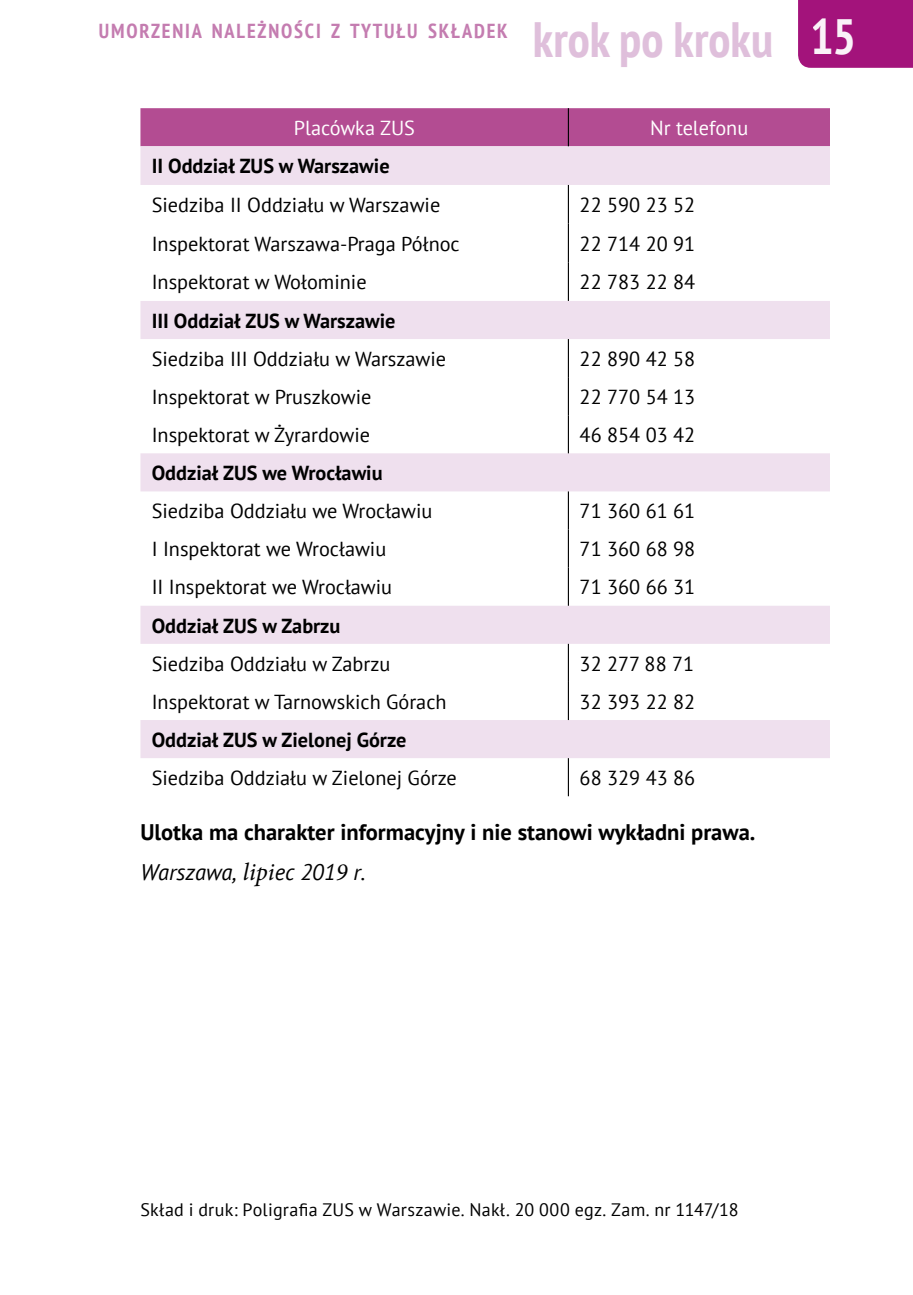
<style>
.page{position:relative;width:913px;height:1295px;background:#fff}
.page>*{position:absolute;margin:0;border:0;box-sizing:border-box;transform-origin:0 0}
.t1{font:700 condensed 49.5px "PT Sans";color:#dfbfdb}
.t2{font:700 condensed 49.5px "PT Sans";color:#fff}
.t3{font:700 22.5px/40.1px "PT Sans";color:#000}
.t4{font:20.25px "PT Sans";color:#000}
.t5{font:700 20.25px "PT Sans";color:#000}
.t6{font:700 condensed 20.25px "PT Sans";letter-spacing:.09em;color:#c47cb0}
.t7{font:20.25px "PT Sans";color:#fff}
.t8{font:18px "PT Sans";letter-spacing:.01em;color:#000}
.s1{font-weight:400;font-style:italic}
.s2{font-family:"Minion Pro";font-weight:400;font-style:italic;font-size:24.75px}
</style>
<div class="page">
<div style="left:798px;top:0;width:114px;height:68px;background:#a3137b"></div>
<div style="left:140px;top:108px;width:689px;height:38px;background:#b34c92"></div>
<svg style="left:140px;top:146px;width:689px;height:612px"></svg>
<hr style="left:567px;top:108px;width:1px;height:38px;background:#000">
<hr style="left:567px;top:185px;width:1px;height:39px;background:#000">
<hr style="left:567px;top:224px;width:1px;height:38px;background:#000">
<hr style="left:567px;top:262px;width:1px;height:39px;background:#000">
<hr style="left:567px;top:339px;width:1px;height:38px;background:#000">
<hr style="left:567px;top:377px;width:1px;height:38px;background:#000">
<hr style="left:567px;top:415px;width:1px;height:38px;background:#000">
<hr style="left:567px;top:491px;width:1px;height:38px;background:#000">
<hr style="left:567px;top:529px;width:1px;height:39px;background:#000">
<hr style="left:567px;top:568px;width:1px;height:38px;background:#000">
<hr style="left:567px;top:644px;width:1px;height:38px;background:#000">
<hr style="left:567px;top:682px;width:1px;height:38px;background:#000">
<hr style="left:567px;top:758px;width:1px;height:38px;background:#000">
<p class="t6" style="left:99px;top:18px;width:410px">UMORZENIA NALEŻNOŚCI Z TYTUŁU SKŁADEK</p>
<h1 class="t1" style="left:532px;top:7px;width:241px">krok po kroku</h1>
<p class="t7" style="left:293px;top:115px;width:123px">Placówka ZUS</p>
<p class="t7" style="left:649px;top:115px;width:100px">Nr telefonu</p>
<p class="t5" style="left:152px;top:153px;width:239px">II Oddział ZUS w Warszawie</p>
<p class="t4" style="left:152px;top:192px;width:290px">Siedziba II Oddziału w Warszawie</p>
<p class="t4" style="left:579px;top:192px;width:117px">22 590 23 52</p>
<p class="t4" style="left:152px;top:231px;width:309px">Inspektorat Warszawa-Praga Północ</p>
<p class="t4" style="left:579px;top:231px;width:117px">22 714 20 91</p>
<p class="t4" style="left:152px;top:269px;width:216px">Inspektorat w Wołominie</p>
<p class="t4" style="left:579px;top:269px;width:117px">22 783 22 84</p>
<p class="t5" style="left:152px;top:307px;width:245px">III Oddział ZUS w Warszawie</p>
<p class="t4" style="left:152px;top:346px;width:296px">Siedziba III Oddziału w Warszawie</p>
<p class="t4" style="left:579px;top:346px;width:117px">22 890 42 58</p>
<p class="t4" style="left:152px;top:384px;width:221px">Inspektorat w Pruszkowie</p>
<p class="t4" style="left:579px;top:384px;width:117px">22 770 54 13</p>
<p class="t4" style="left:152px;top:422px;width:220px">Inspektorat w Żyrardowie</p>
<p class="t4" style="left:579px;top:422px;width:117px">46 854 03 42</p>
<p class="t5" style="left:152px;top:460px;width:232px">Oddział ZUS we Wrocławiu</p>
<p class="t4" style="left:152px;top:498px;width:282px">Siedziba Oddziału we Wrocławiu</p>
<p class="t4" style="left:579px;top:498px;width:117px">71 360 61 61</p>
<p class="t4" style="left:152px;top:536px;width:236px">I Inspektorat we Wrocławiu</p>
<p class="t4" style="left:579px;top:536px;width:117px">71 360 68 98</p>
<p class="t4" style="left:152px;top:574px;width:242px">II Inspektorat we Wrocławiu</p>
<p class="t4" style="left:579px;top:574px;width:117px">71 360 66 31</p>
<p class="t5" style="left:152px;top:612px;width:190px">Oddział ZUS w Zabrzu</p>
<p class="t4" style="left:152px;top:650px;width:240px">Siedziba Oddziału w Zabrzu</p>
<p class="t4" style="left:579px;top:650px;width:116px">32 277 88 71</p>
<p class="t4" style="left:152px;top:689px;width:296px">Inspektorat w Tarnowskich Górach</p>
<p class="t4" style="left:579px;top:689px;width:117px">32 393 22 82</p>
<p class="t5" style="left:152px;top:726px;width:256px">Oddział ZUS w Zielonej Górze</p>
<p class="t4" style="left:152px;top:765px;width:306px">Siedziba Oddziału w Zielonej Górze</p>
<p class="t4" style="left:579px;top:765px;width:117px">68 329 43 86</p>
<p class="t3" style="left:140px;top:812px;width:616px">Ulotka ma charakter informacyjny i nie stanowi wykładni prawa.<br><span class="s1">Warszawa,</span> <span class="s2">lipi</span><span class="s1">ec 201</span><span class="s2">9</span> <span class="s1">r.</span></p>
<h1 class="t2" style="left:810px;top:4px;width:47px">15</h1>
<p class="t8" style="left:140px;top:1198px;width:599px">Skład i druk: Poligrafia ZUS w Warszawie. Nakł. 20 000 egz. Zam. nr 1147/18</p>
</div>
